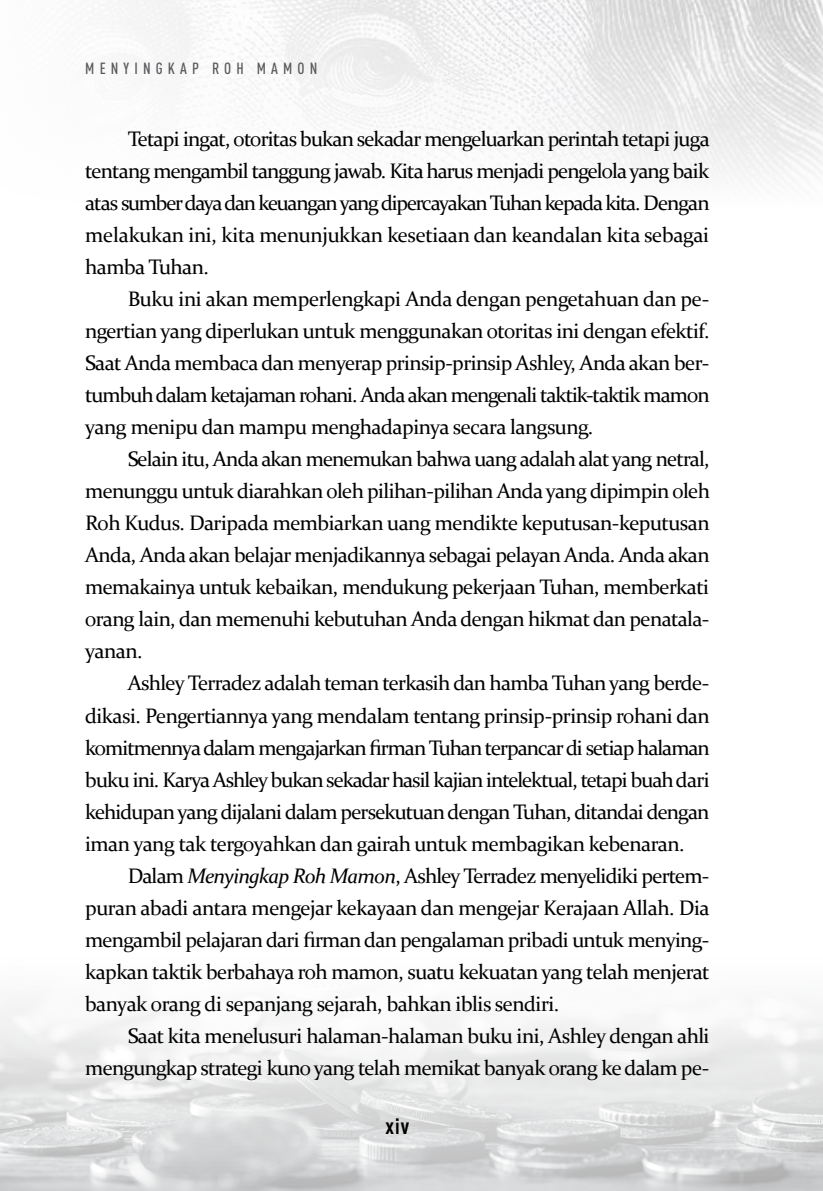
<style>
.page{position:relative;width:823px;height:1191px;background:#fff}
.page>*{position:absolute;margin:0;border:0;box-sizing:border-box;transform-origin:0 0}
.t1{font:700 condensed 22px "DIN Pro";color:#000}
.t2{font:21px/32px "Constantia";letter-spacing:-.025em;color:#000;text-align:justify}
.t3{font:500 condensed 16px "DIN Pro";letter-spacing:.32em;color:#58595b}
.s1{font-style:italic}
</style>
<div class="page">
<img style="left:0;top:0;width:822px;height:1191px">
<p class="t3" style="left:85px;top:57px;width:70px">MEN YINGKA</p>
<p class="t3" style="left:192px;top:57px;width:124px">P ROH MAMON</p>
<p class="t2" style="left:85px;top:122px;width:625px;text-indent:43px">Tetapi ingat, otoritas bukan sekadar mengeluarkan perintah tetapi juga tentang mengambil tanggung jawab. Kita harus menjadi pengelola yang baik atas sumber daya dan keuangan yang dipercayakan Tuhan kepada kita. Dengan melakukan ini, kita menunjukkan kesetiaan dan keandalan kita sebagai hamba Tuhan.</p>
<p class="t2" style="left:85px;top:282px;width:625px;text-indent:43px">Buku ini akan memperlengkapi Anda dengan pengetahuan dan pe&shy;ngertian yang diperlukan untuk menggunakan otoritas ini dengan efektif.<br>Saat Anda membaca dan menyerap prinsip-prinsip Ashley, Anda akan ber&shy;tumbuh dalam ketajaman rohani. Anda akan mengenali taktik-taktik mamon yang menipu dan mampu menghadapinya secara langsung.</p>
<p class="t2" style="left:85px;top:442px;width:626px;text-indent:43px">Selain itu, Anda akan menemukan bahwa uang adalah alat yang netral, menunggu untuk diarahkan oleh pilihan-pilihan Anda yang dipimpin oleh Roh Kudus. Daripada membiarkan uang mendikte keputusan-keputusan Anda, Anda akan belajar menjadikannya sebagai pelayan Anda. Anda akan memakainya untuk kebaikan, mendukung pekerjaan Tuhan, memberkati orang lain, dan memenuhi kebutuhan Anda dengan hikmat dan penatala&shy;yanan.</p>
<p class="t2" style="left:85px;top:666px;width:626px;text-indent:43px">Ashley Terradez adalah teman terkasih dan hamba Tuhan yang berde&shy;dikasi. Pengertiannya yang mendalam tentang prinsip-prinsip rohani dan komitmennya dalam mengajarkan firman Tuhan terpancar di setiap halaman buku ini. Karya Ashley bukan sekadar hasil kajian intelektual, tetapi buah dari kehidupan yang dijalani dalam persekutuan dengan Tuhan, ditandai dengan iman yang tak tergoyahkan dan gairah untuk membagikan kebenaran.</p>
<p class="t2" style="left:85px;top:858px;width:625px;text-indent:43px">Dalam <span class="s1">Menyingkap Roh Mamon</span>, Ashley Terradez menyelidiki pertem&shy;puran abadi antara mengejar kekayaan dan mengejar Kerajaan Allah. Dia mengambil pelajaran dari firman dan pengalaman pribadi untuk menying&shy;kapkan taktik berbahaya roh mamon, suatu kekuatan yang telah menjerat banyak orang di sepanjang sejarah, bahkan iblis sendiri.</p>
<p class="t2" style="left:85px;top:1018px;width:625px;text-align:right">Saat kita menelusuri halaman-halaman buku ini, Ashley dengan ahli mengungkap strategi kuno yang telah memikat banyak orang ke dalam pe-</p>
<p class="t1" style="left:385px;top:1109px;width:25px">xiv</p>
</div>
